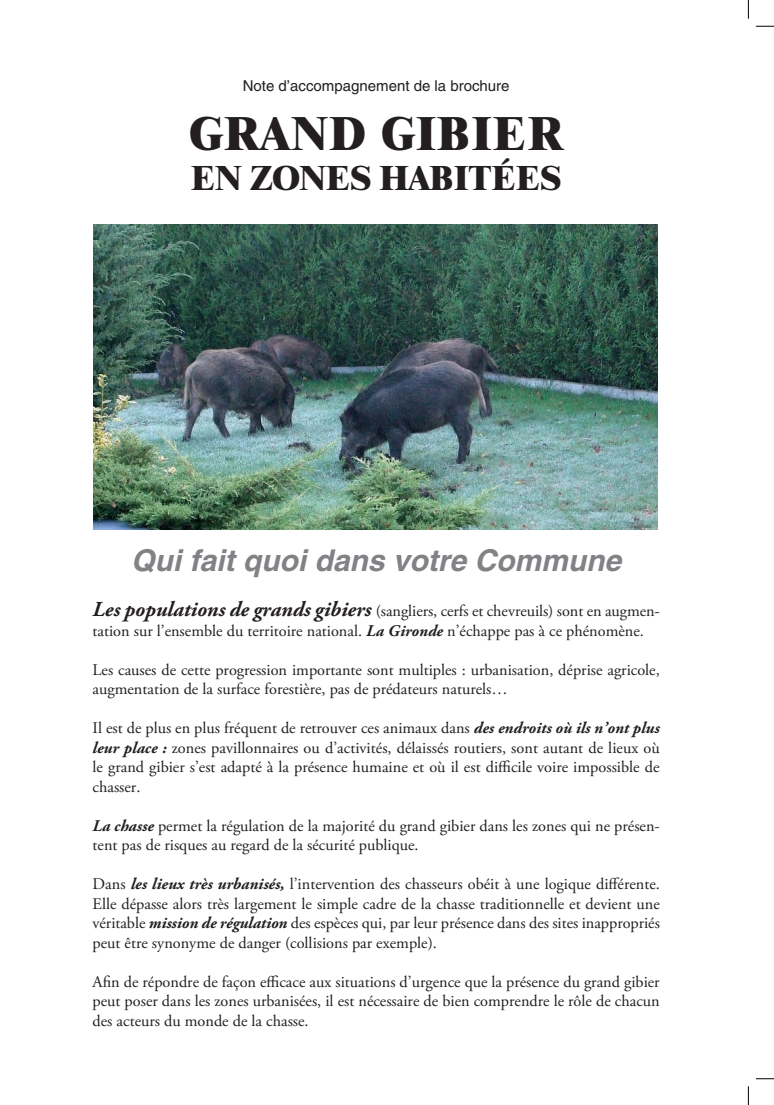
<style>
.page{position:relative;width:774px;height:1105px;background:#fff}
.page>*{position:absolute;margin:0;border:0;box-sizing:border-box;transform-origin:0 0}
.t1{font:800 46.25px "Times";letter-spacing:.04em;color:#231f20}
.t2{font:800 33.75px "Times";color:#231f20}
.t3{font:italic 700 30px "Helvetica";color:#808285}
.t4{font:16.25px/19.5px "Adobe Garamond Pro";color:#231f20}
.t5{font:15px "Helvetica";color:#231f20}
.s1{font-weight:700;font-style:italic;font-size:21.25px}
.s2{font-weight:700;font-style:italic}
</style>
<div class="page">
<img style="left:93px;top:225px;width:564px;height:304px">
<svg style="left:756px;top:25px;width:18px;height:2px"></svg>
<svg style="left:756px;top:1078px;width:18px;height:1px"></svg>
<svg style="left:747px;top:0;width:2px;height:19px"></svg>
<svg style="left:747px;top:1086px;width:2px;height:19px"></svg>
<p class="t5" style="left:243px;top:77px;width:268px">Note d’accompagnement de la brochure</p>
<h1 class="t1" style="left:189px;top:105px;width:375px">GRAND GIBIER</h1>
<h2 class="t2" style="left:191px;top:157px;width:371px">EN ZONES HABITÉES</h2>
<h3 class="t3" style="left:131px;top:542px;width:492px">Qui fait quoi dans votre Commune</h3>
<p class="t4" style="left:93px;top:602px;width:569px"><span class="s1">Les populations de grands gibiers</span> (sangliers, cerfs et chevreuils) sont en augmen&shy;tation sur l’ensemble du territoire national. <span class="s2">La Gironde</span> n’échappe pas à ce phénomène.</p>
<p class="t4" style="left:93px;top:660px;width:568px">Les causes de cette progression importante sont multiples : urbanisation, déprise agricole, augmentation de la surface forestière, pas de prédateurs naturels…</p>
<p class="t4" style="left:93px;top:719px;width:568px;text-align:justify">Il est de plus en plus fréquent de retrouver ces animaux dans <span class="s2">des endroits où ils n’ont plus leur place :</span> zones pavillonnaires ou d’activités, délaissés routiers, sont autant de lieux où le grand gibier s’est adapté à la présence humaine et où il est difficile voire impossible de chasser.</p>
<p class="t4" style="left:93px;top:816px;width:568px"><span class="s2">La chasse</span> permet la régulation de la majorité du grand gibier dans les zones qui ne présen&shy;tent pas de risques au regard de la sécurité publique.</p>
<p class="t4" style="left:93px;top:875px;width:569px;text-align:justify">Dans <span class="s2">les lieux très urbanisés,</span> l’intervention des chasseurs obéit à une logique différente.<br>Elle dépasse alors très largement le simple cadre de la chasse traditionnelle et devient une véritable <span class="s2">mission de régulation</span> des espèces qui, par leur présence dans des sites inappropriés peut être synonyme de danger (collisions par exemple).</p>
<p class="t4" style="left:93px;top:972px;width:568px;text-align:justify">Afin de répondre de façon efficace aux situations d’urgence que la présence du grand gibier peut poser dans les zones urbanisées, il est nécessaire de bien comprendre le rôle de chacun des acteurs du monde de la chasse.</p>
</div>
